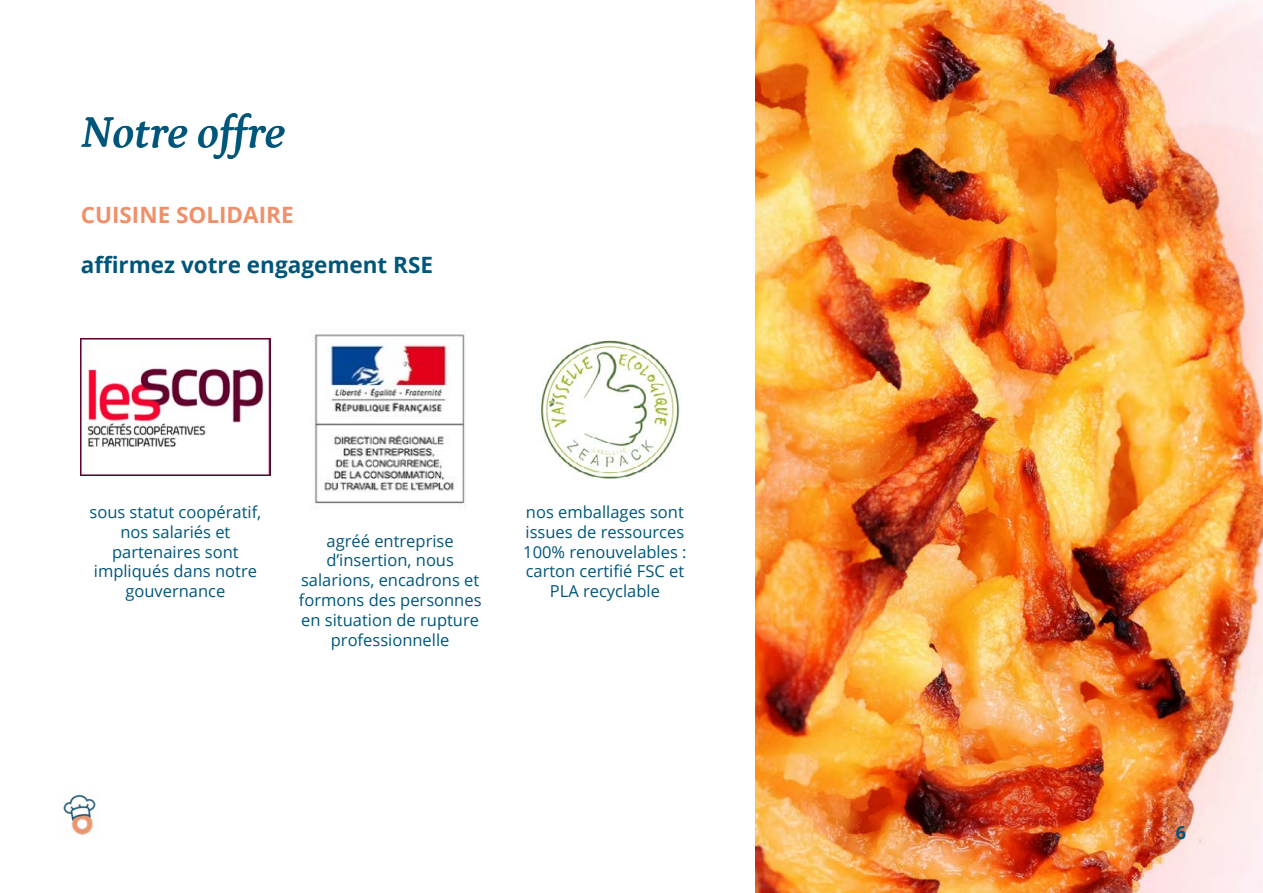
<style>
.page{position:relative;width:1263px;height:893px;background:#fff}
.page>*{position:absolute;margin:0;border:0;box-sizing:border-box;transform-origin:0 0}
.t1{font:italic 600 45px "Petrona";color:#00567a}
.t2{font:700 22.5px "Open Sans";color:#00567a}
.t3{font:700 22.5px "Open Sans";color:#ef906a}
.t4{font:700 18px "Open Sans";color:#00567a}
.t5{font:16.5px/19.8px "Open Sans";color:#00567a;text-align:center}
</style>
<div class="page">
<img style="left:755px;top:0;width:507px;height:892px">
<img style="left:81px;top:338px;width:189px;height:137px">
<img style="left:314px;top:334px;width:151px;height:174px">
<img style="left:540px;top:340px;width:140px;height:139px">
<img style="left:63px;top:794px;width:33px;height:41px">
<h1 class="t1" style="left:81px;top:98px;width:206px">Notre offre</h1>
<h1 class="t1" style="left:219px;top:98px;width:39px">f</h1>
<h2 class="t3" style="left:81px;top:199px;width:214px">CUISINE SOLIDAIRE</h2>
<h2 class="t2" style="left:81px;top:248px;width:354px">affirmez votre engagement RSE</h2>
<p class="t5" style="left:90px;top:502px;width:173px">sous statut coopératif, nos salariés et partenaires sont impliqués dans notre gouvernance</p>
<p class="t5" style="left:299px;top:530px;width:184px">agréé entreprise d’insertion, nous salarions, encadrons et formons des personnes en situation de rupture professionnelle</p>
<p class="t5" style="left:523px;top:502px;width:165px">nos emballages sont issues de ressources<br>100% renouvelables : carton certifié FSC et<br>PLA recyclable</p>
<p class="t4" style="left:1176px;top:820px;width:12px">6</p>
</div>
